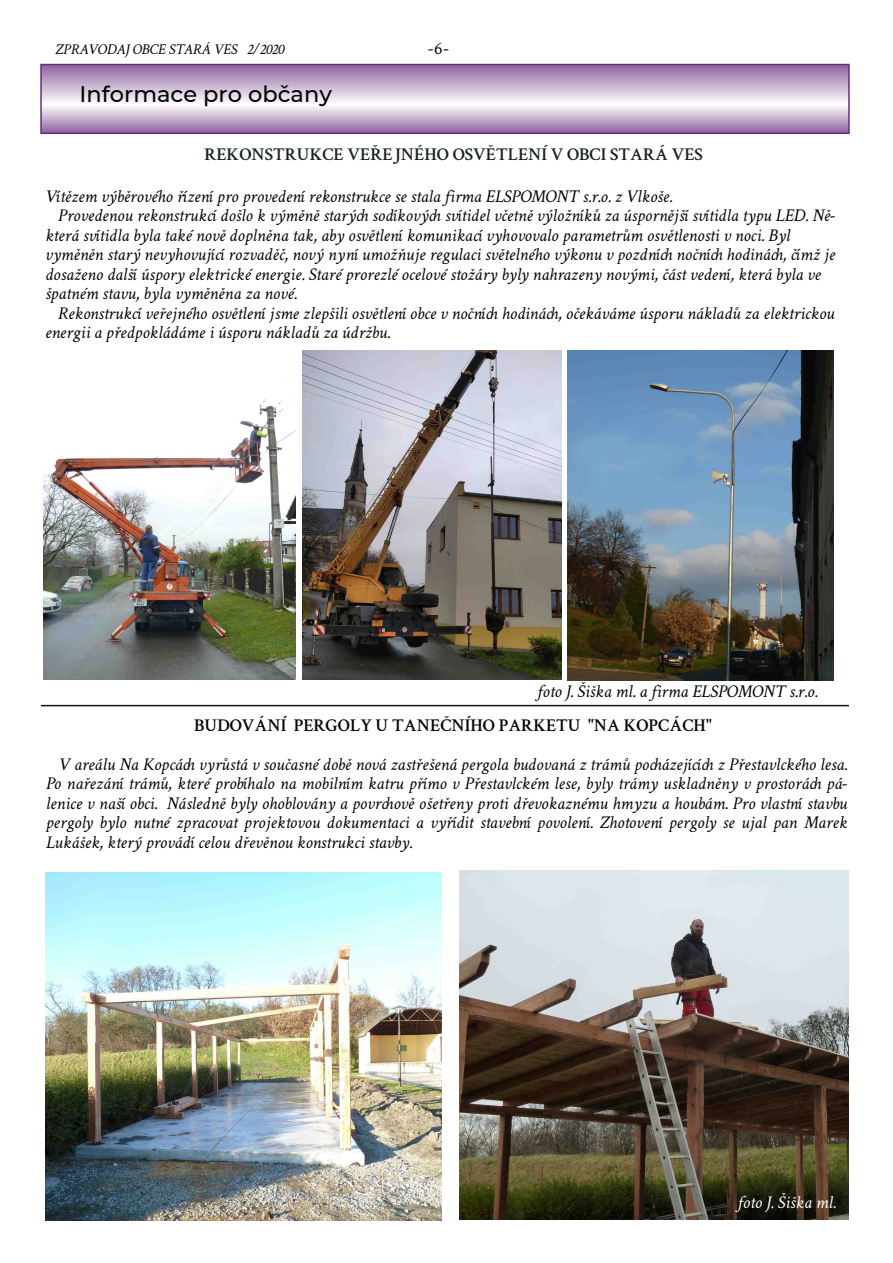
<style>
.page{position:relative;width:893px;height:1263px;background:#fff}
.page>*{position:absolute;margin:0;border:0;box-sizing:border-box;transform-origin:0 0}
.t1{font:500 22.5px "Montserrat";color:#000501}
.t2{font:italic 18px/19.5px "Crimson Text";color:#000501;text-align:justify}
.t3{font:600 18px "Crimson Text";color:#192120}
.t4{font:600 18px "Crimson Text";color:#000501}
.t5{font:italic 18px "Crimson Text";color:#fff}
.t6{font:18px "Crimson Text";color:#000501}
.t7{font:italic 15px "Crimson Text";color:#000501}
</style>
<div class="page">
<img style="left:43px;top:399px;width:253px;height:280px">
<hr style="left:41px;top:705px;width:808px;height:1px;background:#161413">
<svg style="left:43px;top:67px;width:804px;height:64px;background:#c9b5d1"></svg>
<div style="left:40px;top:64px;width:810px;height:70px;border:2px solid #672d7d"></div>
<img style="left:45px;top:873px;width:396px;height:347px">
<img style="left:459px;top:871px;width:389px;height:348px">
<img style="left:568px;top:351px;width:265px;height:329px">
<img style="left:303px;top:351px;width:258px;height:328px">
<p class="t7" style="left:55px;top:41px;width:230px">ZPRAVODAJ OBCE STARÁ VES 2/2020</p>
<p class="t6" style="left:428px;top:36px;width:23px">-6-</p>
<p class="t1" style="left:80px;top:80px;width:254px">Informace pro občany</p>
<p class="t3" style="left:204px;top:141px;width:500px">REKONSTRUKCE VEŘEJNÉHO OSVĚTLENÍ V OBCI STARÁ VES</p>
<p class="t2" style="left:45px;top:186px;width:629px">Vítězem výběrového řízení pro provedení rekonstrukce se stala firma ELSPOMONT s.r.o. z Vlkoše.</p>
<p class="t2" style="left:58px;top:206px;width:779px">Provedenou rekonstrukcí došlo k výměně starých sodíkových svítidel včetně výložníků za úspornější svítidla typu LED. Ně-</p>
<p class="t2" style="left:45px;top:225px;width:747px">která svítidla byla také nově doplněna tak, aby osvětlení komunikací vyhovovalo parametrům osvětlenosti v noci. Byl</p>
<p class="t2" style="left:45px;top:245px;width:792px">vyměněn starý nevyhovující rozvaděč, nový nyní umožňuje regulaci světelného výkonu v pozdních nočních hodinách, čímž je</p>
<p class="t2" style="left:45px;top:264px;width:777px">dosaženo další úspory elektrické energie. Staré prorezlé ocelové stožáry byly nahrazeny novými, část vedení, která byla ve</p>
<p class="t2" style="left:45px;top:284px;width:253px">špatném stavu, byla vyměněna za nové.</p>
<p class="t2" style="left:58px;top:303px;width:778px">Rekonstrukcí veřejného osvětlení jsme zlepšili osvětlení obce v nočních hodinách, očekáváme úsporu nákladů za elektrickou</p>
<p class="t2" style="left:45px;top:323px;width:347px">energii a předpokládáme i úsporu nákladů za údržbu.</p>
<p class="t2" style="left:537px;top:682px;width:282px">foto J. Šiška ml. a firma ELSPOMONT s.r.o.</p>
<p class="t4" style="left:194px;top:712px;width:519px">BUDOVÁNÍ PERGOLY U TANEČNÍHO PARKETU "NA KOPCÁCH"</p>
<p class="t2" style="left:46px;top:755px;width:803px;text-indent:13px">V areálu Na Kopcách vyrůstá v současné době nová zastřešená pergola budovaná z trámů pocházejících z Přestavlckého lesa.<br>Po nařezání trámů, které probíhalo na mobilním katru přímo v Přestavlckém lese, byly trámy uskladněny v prostorách pá&shy;lenice v naší obci. Následně byly ohoblovány a povrchově ošetřeny proti dřevokaznému hmyzu a houbám. Pro vlastní stavbu pergoly bylo nutné zpracovat projektovou dokumentaci a vyřídit stavební povolení. Zhotovení pergoly se ujal pan Marek Lukášek, který provádí celou dřevěnou konstrukci stavby.</p>
<p class="t5" style="left:738px;top:1191px;width:100px">foto J. Šiška ml.</p>
</div>
